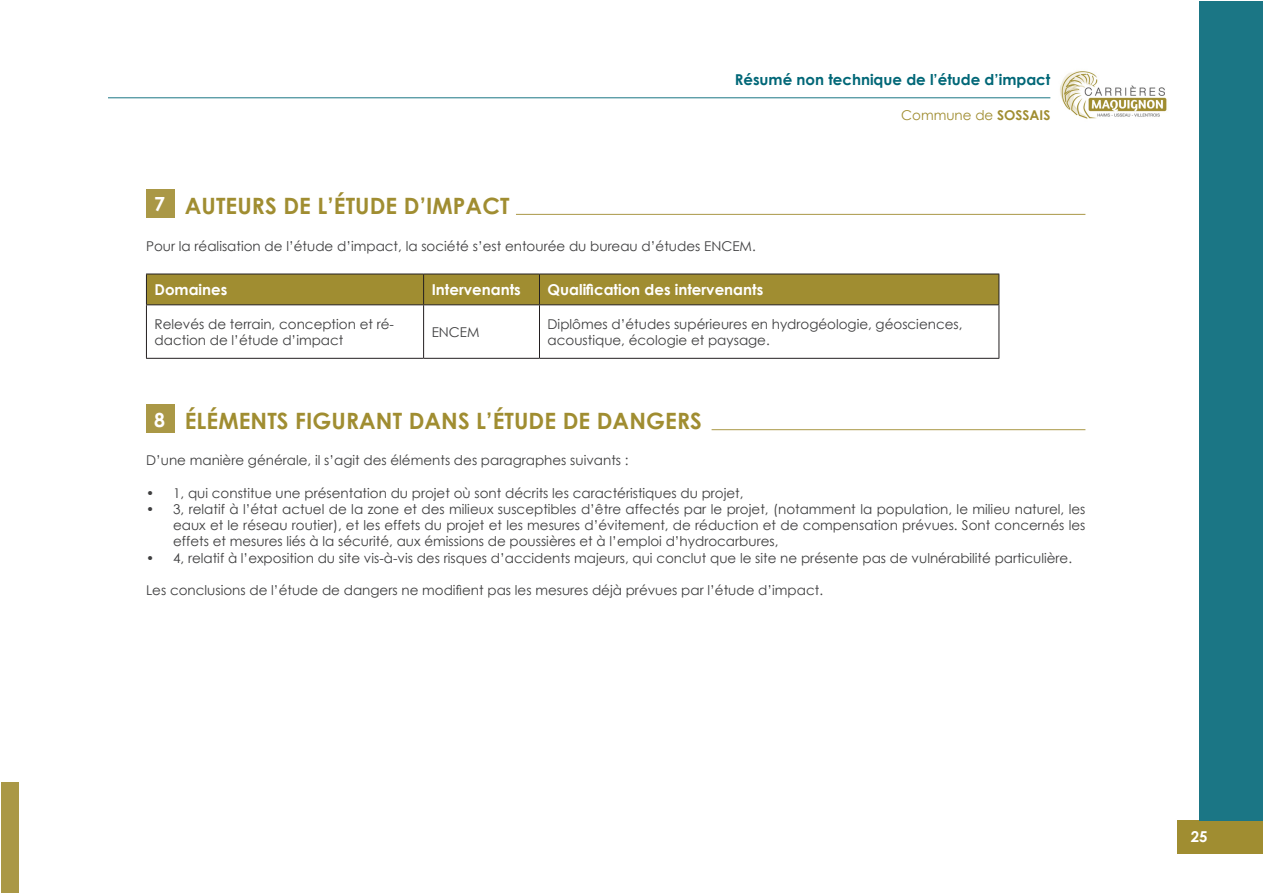
<style>
.page{position:relative;width:1263px;height:893px;background:#fff}
.page>*{position:absolute;margin:0;border:0;box-sizing:border-box;transform-origin:0 0}
.titre_1{font:700 22.5px "Century Gothic";letter-spacing:.005em;color:#a08d31}
.titre_1-2{font:700 19.5px "Century Gothic";color:#fff}
.t1{font:700 15px "Century Gothic";color:#fff}
.t2{font:700 15px "Century Gothic";color:#016777}
.t3{font:13.5px/16.2px "Century Gothic";color:#3e3e3f}
.t4{font:13.5px "Century Gothic";color:#a08d31}
.s1{font-weight:700}
</style>
<div class="page">
<div style="left:1177px;top:820px;width:86px;height:34px;background:#a08d31"></div>
<div style="left:1199px;top:1px;width:64px;height:819px;background:#1b7685"></div>
<hr style="left:108px;top:97px;width:942px;height:1px;background:#1b7685">
<div style="left:1px;top:782px;width:17px;height:111px;background:#aa9846"></div>
<img style="left:1060px;top:71px;width:107px;height:48px">
<div style="left:146px;top:189px;width:29px;height:29px;background:#aa9846"></div>
<div style="left:146px;top:405px;width:29px;height:28px;background:#aa9846"></div>
<hr style="left:516px;top:214px;width:569px;height:1px;background:#aa9846">
<hr style="left:711px;top:429px;width:374px;height:1px;background:#aa9846">
<div style="left:147px;top:275px;width:851px;height:29px;background:#a08d31"></div>
<hr style="left:146px;top:274px;width:278px;height:1px;background:#231f20">
<hr style="left:424px;top:274px;width:115px;height:1px;background:#231f20">
<hr style="left:539px;top:274px;width:460px;height:1px;background:#231f20">
<hr style="left:146px;top:304px;width:278px;height:1px;background:#231f20">
<hr style="left:424px;top:304px;width:115px;height:1px;background:#231f20">
<hr style="left:539px;top:304px;width:460px;height:1px;background:#231f20">
<hr style="left:146px;top:358px;width:278px;height:1px;background:#231f20">
<hr style="left:424px;top:358px;width:115px;height:1px;background:#231f20">
<hr style="left:539px;top:358px;width:460px;height:1px;background:#231f20">
<hr style="left:146px;top:274px;width:1px;height:30px;background:#231f20">
<hr style="left:146px;top:305px;width:1px;height:53px;background:#231f20">
<hr style="left:423px;top:274px;width:1px;height:30px;background:#231f20">
<hr style="left:539px;top:274px;width:1px;height:30px;background:#231f20">
<hr style="left:998px;top:274px;width:1px;height:30px;background:#231f20">
<hr style="left:423px;top:305px;width:1px;height:53px;background:#231f20">
<hr style="left:539px;top:305px;width:1px;height:53px;background:#231f20">
<hr style="left:998px;top:305px;width:1px;height:53px;background:#231f20">
<p class="titre_1-2" style="left:154px;top:192px;width:12px">7</p>
<p class="titre_1" style="left:185px;top:191px;width:326px">AUTEURS DE L’ÉTUDE D’IMPACT</p>
<p class="t2" style="left:735px;top:70px;width:317px">Résumé non technique de l’étude d’impact</p>
<p class="t4" style="left:901px;top:107px;width:151px">Commune de <span class="s1">SOSSAIS</span></p>
<p class="t3" style="left:146px;top:238px;width:611px">Pour la réalisation de l’étude d’impact, la société s’est entourée du bureau d’études ENCEM.</p>
<p class="t1" style="left:155px;top:280px;width:74px">Domaines</p>
<p class="t1" style="left:432px;top:280px;width:91px">Intervenants</p>
<p class="t1" style="left:548px;top:280px;width:217px">Qualification des intervenants</p>
<p class="t3" style="left:155px;top:315px;width:241px">Relevés de terrain, conception et ré&shy;daction de l’étude d’impact</p>
<p class="t3" style="left:432px;top:323px;width:49px">ENCEM</p>
<p class="t3" style="left:548px;top:315px;width:416px">Diplômes d’études supérieures en hydrogéologie, géosciences, acoustique, écologie et paysage.</p>
<p class="titre_1-2" style="left:154px;top:407px;width:12px">8</p>
<p class="titre_1" style="left:185px;top:407px;width:519px">ÉLÉMENTS FIGURANT DANS L’ÉTUDE DE DANGERS</p>
<p class="t3" style="left:146px;top:452px;width:484px">D’une manière générale, il s’agit des éléments des paragraphes suivants :</p>
<p class="t3" style="left:146px;top:485px;width:599px">• 1, qui constitue une présentation du projet où sont décrits les caractéristiques du projet,</p>
<p class="t3" style="left:173px;top:501px;width:914px;text-align:justify;text-indent:-27px">• 3, relatif à l’état actuel de la zone et des milieux susceptibles d’être affectés par le projet, (notamment la population, le milieu naturel, les eaux et le réseau routier), et les effets du projet et les mesures d’évitement, de réduction et de compensation prévues. Sont concernés les effets et mesures liés à la sécurité, aux émissions de poussières et à l’emploi d’hydrocarbures,</p>
<p class="t3" style="left:146px;top:549px;width:927px">• 4, relatif à l’exposition du site vis-à-vis des risques d’accidents majeurs, qui conclut que le site ne présente pas de vulnérabilité particulière.</p>
<p class="t3" style="left:146px;top:582px;width:678px">Les conclusions de l’étude de dangers ne modifient pas les mesures déjà prévues par l’étude d’impact.</p>
<p class="t1" style="left:1191px;top:827px;width:18px">25</p>
</div>
